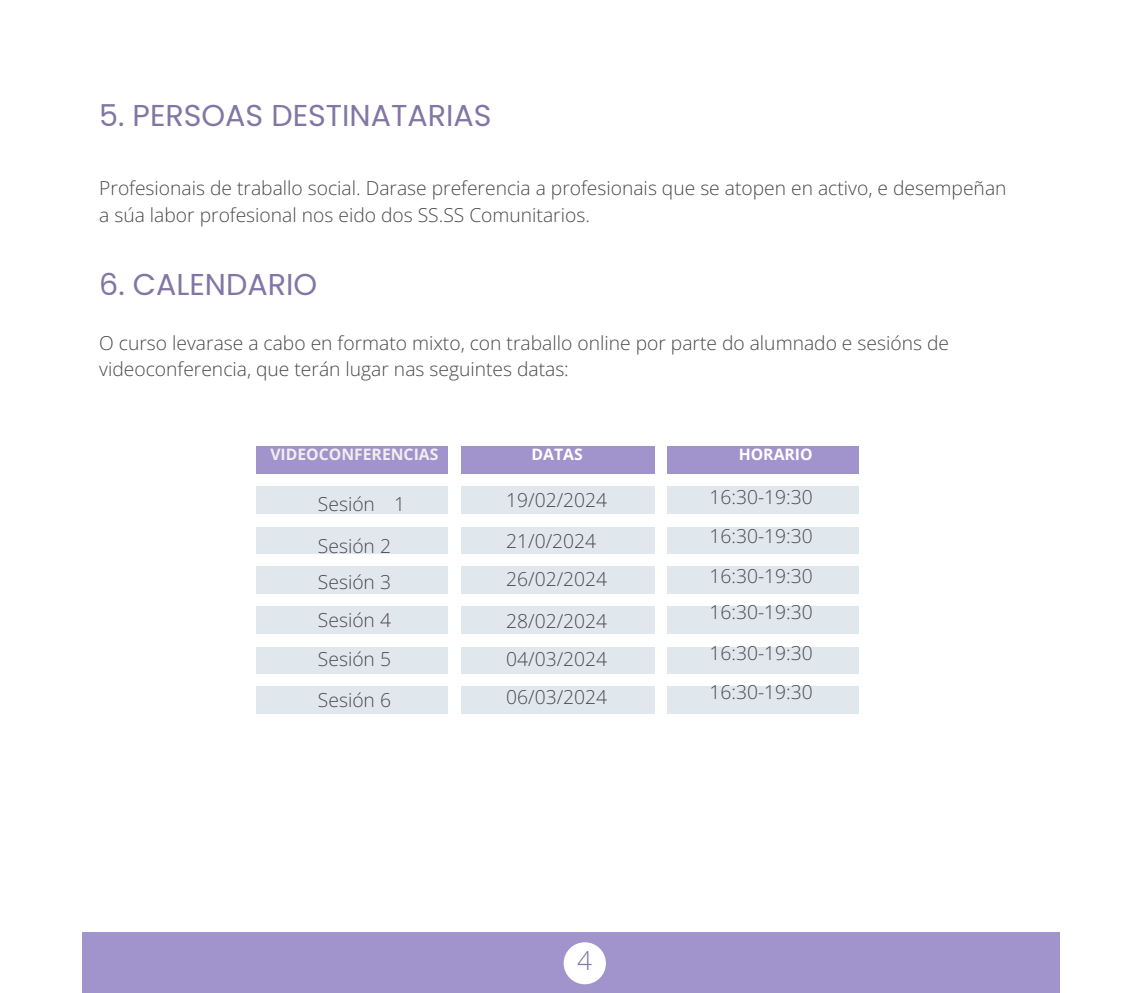
<style>
.page{position:relative;width:1141px;height:993px;background:#fff}
.page>*{position:absolute;margin:0;border:0;box-sizing:border-box;transform-origin:0 0}
.t1{font:30.1px "Poppins";color:#8276a4}
.t2{font:300 26.25px "Open Sans";color:#8276a4}
.t3{font:300 19.25px/26.2px "Open Sans";color:#49484b}
.t4{font:700 15.75px "Open Sans";color:#efefef}
.t5{font:700 15.75px "Open Sans";color:#fff}
</style>
<div class="page">
<div style="left:82px;top:932px;width:978px;height:60px;background:#a193cb"></div>
<svg style="left:563px;top:942px;width:43px;height:42px;fill:#fff"></svg>
<div style="left:256px;top:445px;width:192px;height:28px;background:#a193cb"></div>
<div style="left:461px;top:445px;width:193px;height:28px;background:#a193cb"></div>
<div style="left:667px;top:445px;width:192px;height:28px;background:#a193cb"></div>
<div style="left:256px;top:486px;width:192px;height:28px;background:#e1e8ed"></div>
<div style="left:461px;top:486px;width:193px;height:28px;background:#e1e8ed"></div>
<div style="left:667px;top:486px;width:192px;height:28px;background:#e1e8ed"></div>
<div style="left:256px;top:527px;width:192px;height:26px;background:#e1e8ed"></div>
<div style="left:461px;top:527px;width:193px;height:26px;background:#e1e8ed"></div>
<div style="left:667px;top:527px;width:192px;height:26px;background:#e1e8ed"></div>
<div style="left:256px;top:565px;width:192px;height:28px;background:#e1e8ed"></div>
<div style="left:461px;top:565px;width:193px;height:28px;background:#e1e8ed"></div>
<div style="left:667px;top:565px;width:192px;height:28px;background:#e1e8ed"></div>
<div style="left:256px;top:606px;width:192px;height:28px;background:#e1e8ed"></div>
<div style="left:461px;top:606px;width:193px;height:28px;background:#e1e8ed"></div>
<div style="left:667px;top:606px;width:192px;height:28px;background:#e1e8ed"></div>
<div style="left:256px;top:647px;width:192px;height:26px;background:#e1e8ed"></div>
<div style="left:461px;top:647px;width:193px;height:26px;background:#e1e8ed"></div>
<div style="left:667px;top:647px;width:192px;height:26px;background:#e1e8ed"></div>
<div style="left:256px;top:685px;width:192px;height:28px;background:#e1e8ed"></div>
<div style="left:461px;top:685px;width:193px;height:28px;background:#e1e8ed"></div>
<div style="left:667px;top:685px;width:192px;height:28px;background:#e1e8ed"></div>
<p class="t1" style="left:99px;top:95px;width:394px">5. PERSOAS DESTINATARIAS</p>
<p class="t3" style="left:99px;top:175px;width:908px">Profesionais de traballo social. Darase preferencia a profesionais que se atopen en activo, e desempeñan a súa labor profesional nos eido dos SS.SS Comunitarios.</p>
<p class="t1" style="left:99px;top:264px;width:219px">6. CALENDARIO</p>
<p class="t3" style="left:99px;top:329px;width:851px">O curso levarase a cabo en formato mixto, con traballo online por parte do alumnado e sesións de videoconferencia, que terán lugar nas seguintes datas:</p>
<p class="t4" style="left:270px;top:443px;width:169px">VIDEOCONFERENCIAS</p>
<p class="t5" style="left:531px;top:443px;width:53px">DATAS</p>
<p class="t5" style="left:738px;top:443px;width:75px">HORARIO</p>
<p class="t3" style="left:318px;top:482px;width:89px;line-height:42px">Sesión 1<br>Sesión 2</p>
<p class="t3" style="left:318px;top:568px;width:74px">Sesión 3</p>
<p class="t3" style="left:318px;top:606px;width:74px">Sesión 4</p>
<p class="t3" style="left:318px;top:645px;width:74px">Sesión 5</p>
<p class="t3" style="left:318px;top:686px;width:74px">Sesión 6</p>
<p class="t3" style="left:506px;top:479px;width:102px;line-height:40.6px">19/02/2024<br>21/0/2024</p>
<p class="t3" style="left:506px;top:565px;width:102px">26/02/2024</p>
<p class="t3" style="left:506px;top:607px;width:102px">28/02/2024</p>
<p class="t3" style="left:506px;top:645px;width:102px">04/03/2024</p>
<p class="t3" style="left:506px;top:683px;width:102px">06/03/2024</p>
<p class="t2" style="left:577px;top:942px;width:16px">4</p>
<p class="t3" style="left:709px;top:476px;width:105px;line-height:39.4px;text-align:justify">16:30-19:30<br>16:30-19:30<br>16:30-19:30</p>
<p class="t3" style="left:709px;top:598px;width:105px">16:30-19:30</p>
<p class="t3" style="left:709px;top:639px;width:105px">16:30-19:30</p>
<p class="t3" style="left:709px;top:678px;width:105px">16:30-19:30</p>
</div>
